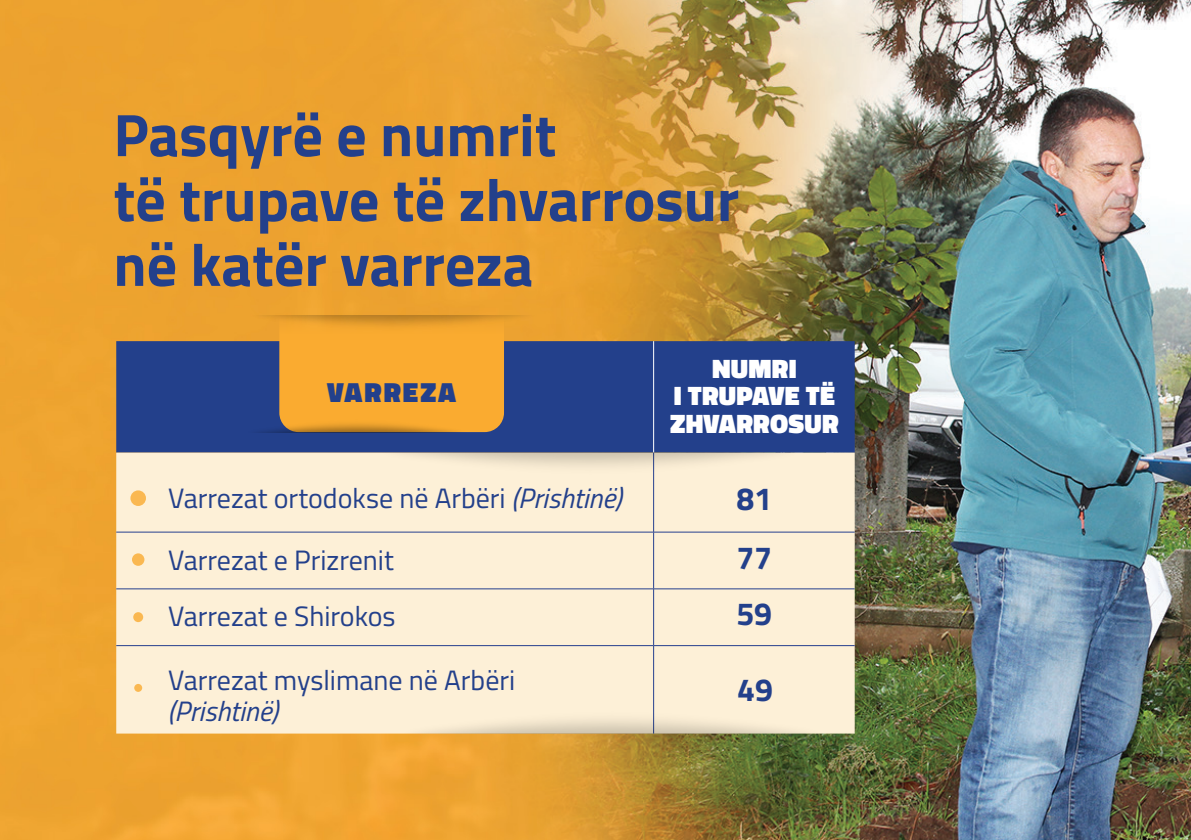
<style>
.page{position:relative;width:1191px;height:840px;background:#fff}
.page>*{position:absolute;margin:0;border:0;box-sizing:border-box;transform-origin:0 0}
.t1{font:700 60px/64.8px "Titillium Web";color:#23408b}
.t2{font:700 32px "Titillium Web";color:#23408b}
.t3{font:28px "Titillium Web";color:#23408b}
.t4{font:italic 28px "Titillium Web";color:#23408b}
.t5{font:900 28px "Titillium Web";letter-spacing:.07em;color:#23408b}
.t6{font:900 27px/27.4px "Titillium Web";letter-spacing:.01em;color:#fff;text-align:center}
.s1{font-style:italic}
</style>
<div class="page">
<img style="left:0;top:0;width:1191px;height:839px">
<div style="left:116px;top:341px;width:738px;height:111px;background:#23408b"></div>
<div style="left:116px;top:452px;width:738px;height:281px;background:#fdf0d7"></div>
<hr style="left:653px;top:341px;width:1px;height:111px;background:#fff">
<hr style="left:116px;top:531px;width:537px;height:1px;background:#253f8e">
<hr style="left:653px;top:531px;width:201px;height:1px;background:#253f8e">
<hr style="left:116px;top:588px;width:537px;height:1px;background:#253f8e">
<hr style="left:653px;top:588px;width:201px;height:1px;background:#253f8e">
<hr style="left:116px;top:645px;width:537px;height:1px;background:#253f8e">
<hr style="left:653px;top:645px;width:201px;height:1px;background:#253f8e">
<hr style="left:653px;top:452px;width:1px;height:79px;background:#253f8e">
<hr style="left:653px;top:532px;width:1px;height:56px;background:#253f8e">
<hr style="left:653px;top:588px;width:1px;height:57px;background:#253f8e">
<hr style="left:653px;top:645px;width:1px;height:88px;background:#253f8e">
<svg style="left:279px;top:286px;width:225px;height:146px;background:#f5a830"></svg>
<img style="left:239px;top:416px;width:238px;height:16px">
<img style="left:384px;top:703px;width:457px;height:30px">
<img style="left:362px;top:452px;width:457px;height:30px">
<img style="left:239px;top:315px;width:309px;height:20px">
<svg style="left:130px;top:490px;width:16px;height:15px"></svg>
<div style="left:132px;top:553px;width:12px;height:12px;background:#fab851;border-radius:50%"></div>
<svg style="left:133px;top:611px;width:10px;height:10px"></svg>
<svg style="left:134px;top:683px;width:8px;height:8px"></svg>
<h1 class="t1" style="left:113px;top:99px;width:627px">Pasqyrë e numrit<br>të trupave të zhvarrosur në katër varreza</h1>
<p class="t5" style="left:327px;top:371px;width:130px">VARREZA</p>
<p class="t6" style="left:670px;top:354px;width:170px">NUMRI<br>I TRUPAVE TË<br>ZHVARROSUR</p>
<p class="t3" style="left:168px;top:477px;width:455px">Varrezat ortodokse në Arbëri <span class="s1">(Prishtinë)</span></p>
<p class="t2" style="left:736px;top:474px;width:37px">81</p>
<p class="t3" style="left:168px;top:539px;width:227px">Varrezat e Prizrenit</p>
<p class="t2" style="left:736px;top:532px;width:37px">77</p>
<p class="t3" style="left:168px;top:595px;width:229px">Varrezat e Shirokos</p>
<p class="t2" style="left:736px;top:589px;width:37px">59</p>
<p class="t3" style="left:168px;top:659px;width:348px">Varrezat myslimane në Arbëri</p>
<p class="t4" style="left:168px;top:690px;width:111px">(Prishtinë)</p>
<p class="t2" style="left:737px;top:665px;width:37px">49</p>
</div>
